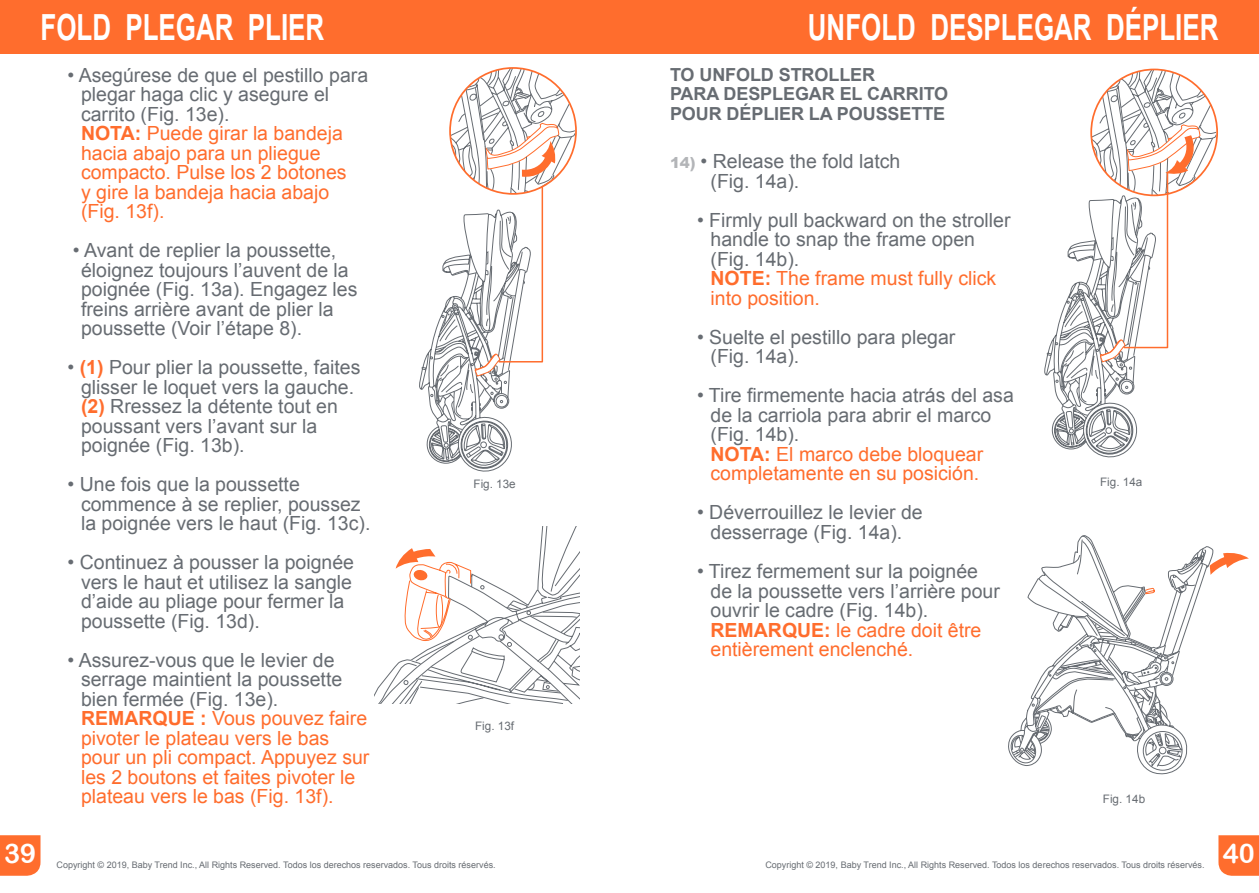
<style>
.page{position:relative;width:1259px;height:893px;background:#fff}
.page>*{position:absolute;margin:0;border:0;box-sizing:border-box;transform-origin:0 0}
.t1{font:700 36px "Arial";color:#fff;scale:.72 1}
.t2{font:27px "Arial Rounded MT Bold";color:#fff}
.t3{font:19.5px/19.5px "Arial";color:#676c72}
.t4{font:19.5px/19.5px "Arial";color:#ff6d2d}
.t5{font:700 18px/19.5px "Arial";letter-spacing:-.005em;color:#676c72}
.t6{font:11.7px "Arial";color:#676c72}
.t7{font:9px "Arial";color:#676c72}
.s1{color:#676c72}
.s2{font-weight:700}
.s3{font-weight:700;color:#ff6d2d}
.s4{font-weight:900;font-size:15px;color:#b3b5b8}
.s5{color:#ff6d2d}
</style>
<div class="page">
<svg style="left:1218px;top:835px;width:41px;height:41px;background:#ff7336"></svg>
<div style="left:629px;top:0;width:630px;height:54px;background:#ff6d2d"></div>
<div style="left:0;top:835px;width:40px;height:41px;background:#ff6d2d"></div>
<div style="left:0;top:0;width:629px;height:54px;background:#ff6d2d"></div>
<svg style="left:374px;top:527px;width:206px;height:176px"></svg>
<svg style="left:419px;top:68px;width:157px;height:404px"></svg>
<svg style="left:1044px;top:69px;width:173px;height:389px"></svg>
<svg style="left:1008px;top:535px;width:240px;height:236px"></svg>
<h1 class="t1" style="left:40px;top:3px;width:396px">FOLD PLEGAR PLIER</h1>
<p class="t4" style="left:81px;top:65px;width:289px;text-indent:-13px"><span class="s1">• Asegúrese de que el pestillo para plegar haga clic y asegure el carrito (Fig. 13e).<br></span><span class="s2">NOTA:</span> Puede girar la bandeja hacia abajo para un pliegue compacto. Pulse los 2 botones<br>y gire la bandeja hacia abajo (Fig. 13f).</p>
<p class="t3" style="left:81px;top:241px;width:278px;text-indent:-8px">• Avant de replier la poussette, éloignez toujours l’auvent de la poignée (Fig. 13a). Engagez les freins arrière avant de plier la poussette (Voir l’étape 8).</p>
<p class="t3" style="left:81px;top:358px;width:281px;text-indent:-13px">• <span class="s3">(1)</span> Pour plier la poussette, faites glisser le loquet vers la gauche. <span class="s3">(2)</span> Rressez la détente tout en poussant vers l’avant sur la poignée (Fig. 13b).</p>
<p class="t3" style="left:81px;top:475px;width:291px;text-indent:-13px">• Une fois que la poussette commence à se replier, poussez la poignée vers le haut (Fig. 13c).</p>
<p class="t3" style="left:81px;top:553px;width:274px;text-indent:-13px">• Continuez à pousser la poignée vers le haut et utilisez la sangle d’aide au pliage pour fermer la poussette (Fig. 13d).</p>
<p class="t4" style="left:81px;top:650px;width:290px;text-indent:-13px"><span class="s1">• Assurez-vous que le levier de serrage maintient la poussette bien fermée (Fig. 13e).<br></span><span class="s2">REMARQUE :</span> Vous pouvez faire pivoter le plateau vers le bas pour un pli compact. Appuyez sur les 2 boutons et faites pivoter le plateau vers le bas (Fig. 13f).</p>
<p class="t6" style="left:473px;top:476px;width:44px">Fig. 13e</p>
<p class="t6" style="left:475px;top:718px;width:41px">Fig. 13f</p>
<h2 class="t2" style="left:4px;top:838px;width:34px">39</h2>
<p class="t7" style="left:57px;top:859px;width:441px">Copyright © 2019, Baby Trend Inc., All Rights Reserved. Todos los derechos reservados. Tous droits réservés.</p>
<h1 class="t1" style="left:808px;top:3px;width:572px">UNFOLD DESPLEGAR DÉPLIER</h1>
<p class="t5" style="left:670px;top:65px;width:280px">TO UNFOLD STROLLER<br>PARA DESPLEGAR EL CARRITO<br>POUR DÉPLIER LA POUSSETTE</p>
<p class="t3" style="left:710px;top:152px;width:191px;text-indent:-40px"><span class="s4">14)</span> • Release the fold latch (Fig. 14a).</p>
<p class="t3" style="left:710px;top:211px;width:301px;text-indent:-13px">• Firmly pull backward on the stroller handle to snap the frame open (Fig. 14b).<br><span class="s3">NOTE:</span> <span class="s5">The frame must fully click into position.</span></p>
<p class="t3" style="left:710px;top:328px;width:246px;text-indent:-13px">• Suelte el pestillo para plegar (Fig. 14a).</p>
<p class="t3" style="left:710px;top:386px;width:305px;text-indent:-13px">• Tire firmemente hacia atrás del asa de la carriola para abrir el marco (Fig. 14b).<br><span class="s3">NOTA:</span> <span class="s5">El marco debe bloquear completamente en su posición.</span></p>
<p class="t3" style="left:697px;top:503px;width:227px;text-align:center">• Déverrouillez le levier de desserrage (Fig. 14a).</p>
<p class="t3" style="left:710px;top:562px;width:291px;text-indent:-13px">• Tirez fermement sur la poignée de la poussette vers l’arrière pour ouvrir le cadre (Fig. 14b).<br><span class="s3">REMARQUE:</span> <span class="s5">le cadre doit être entièrement enclenché.</span></p>
<p class="t6" style="left:1100px;top:474px;width:44px">Fig. 14a</p>
<p class="t6" style="left:1103px;top:791px;width:44px">Fig. 14b</p>
<p class="t7" style="left:765px;top:859px;width:441px">Copyright © 2019, Baby Trend Inc., All Rights Reserved. Todos los derechos reservados. Tous droits réservés.</p>
<h2 class="t2" style="left:1222px;top:838px;width:34px">40</h2>
</div>
